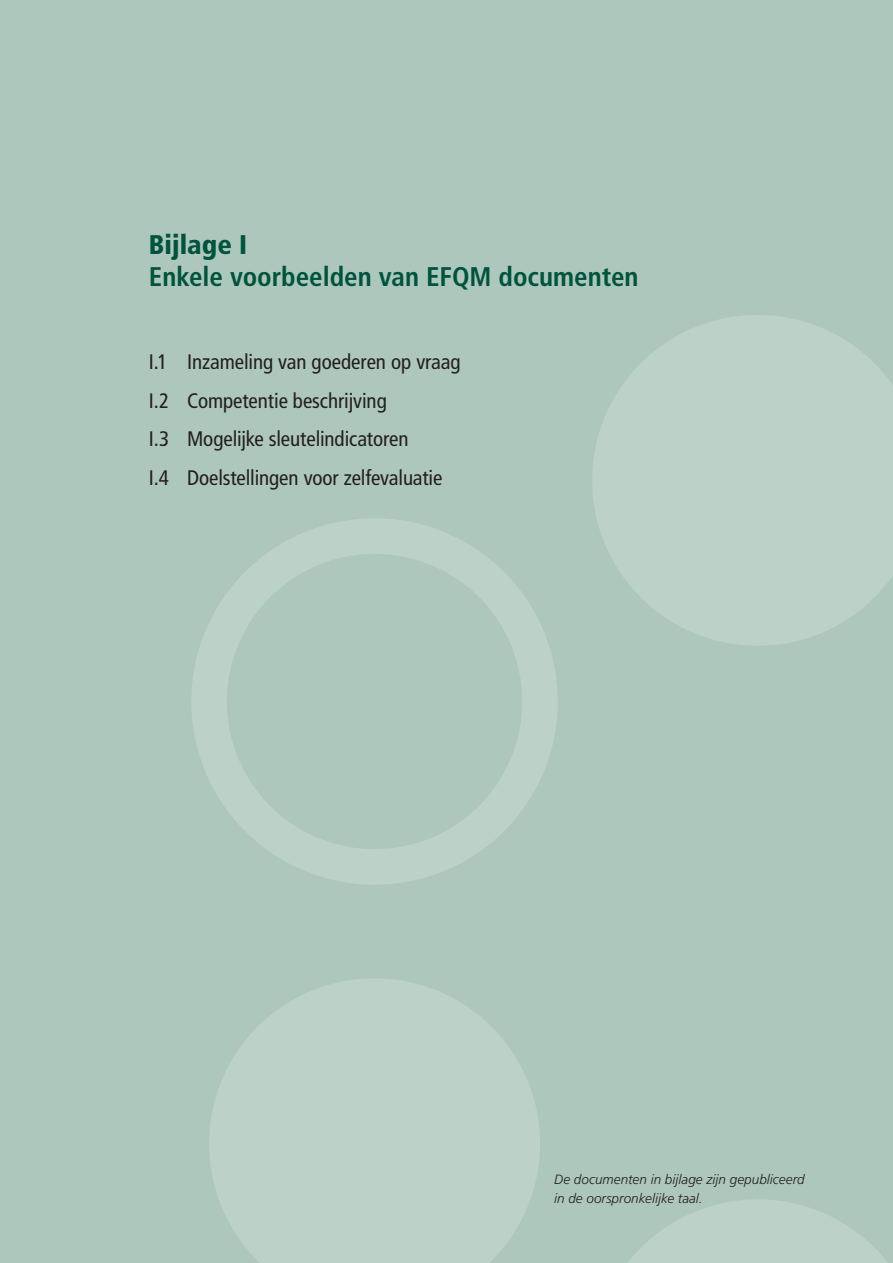
<style>
.page{position:relative;width:893px;height:1263px;background:#aec7bd}
.page>*{position:absolute;margin:0;border:0;box-sizing:border-box;transform-origin:0 0}
.t1{font:700 condensed 27px "Frutiger";color:#00543d}
.t2{font:900 condensed 27px "Frutiger";color:#00543d}
.t3{font:condensed 21px/38.8px "Frutiger";letter-spacing:-.005em;color:#231f20}
.t4{font:italic 300 13.5px/18.8px "Frutiger";color:#231f20}
</style>
<div class="page">
<img style="left:191px;top:316px;width:702px;height:947px">
<p class="t2" style="left:149px;top:234px;width:100px">Bijlage I</p>
<p class="t1" style="left:149px;top:265px;width:491px">Enkele voorbeelden van EFQM documenten</p>
<p class="t3" style="left:149px;top:344px;width:313px">I.1 Inzameling van goederen op vraag I.2 Competentie beschrijving<br>I.3 Mogelijke sleutelindicatoren<br>I.4 Doelstellingen voor zelfevaluatie</p>
<p class="t4" style="left:554px;top:1171px;width:252px">De documenten in bijlage zijn gepubliceerd in de oorspronkelijke taal.</p>
</div>
